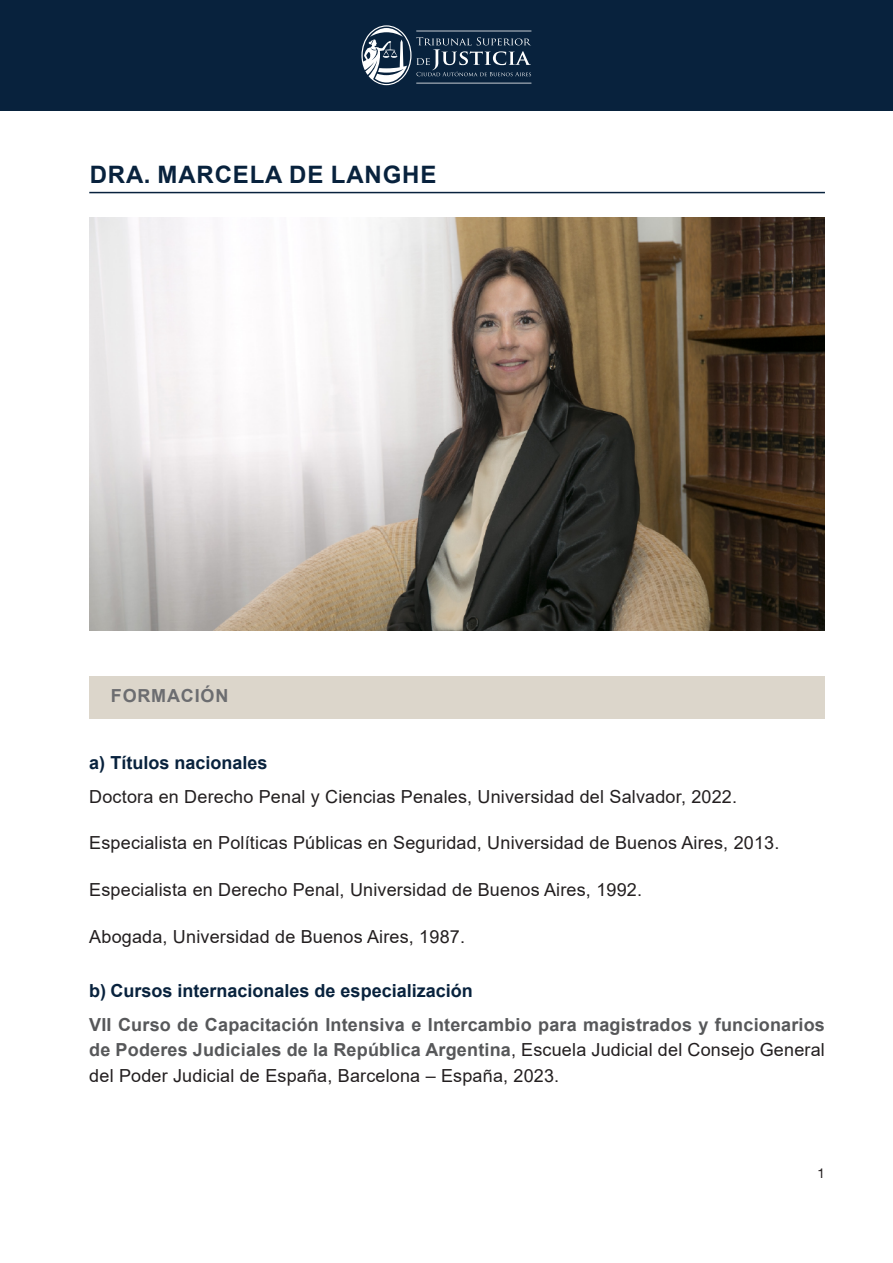
<style>
.page{position:relative;width:893px;height:1263px;background:#fff}
.page>*{position:absolute;margin:0;border:0;box-sizing:border-box;transform-origin:0 0}
.t1{font:700 24px "Arial";letter-spacing:.035em;color:#08223d}
.t2{font:18px "Arial";letter-spacing:.01em;color:#231f20}
.t3{font:700 18px/25.5px "Arial";letter-spacing:.01em;color:#57585a;text-align:justify}
.t4{font:700 18px "Arial";color:#08223d}
.t5{font:700 18px "Arial";letter-spacing:.045em;color:#6c6d70}
.t6{font:13.5px "Helvetica Neue LT Std";color:#231f20}
.s1{font-weight:400;color:#231f20}
</style>
<div class="page">
<div style="left:0;top:0;width:893px;height:111px;background:#08223d"></div>
<svg style="left:361px;top:25px;width:170px;height:60px"></svg>
<hr style="left:89px;top:192px;width:736px;height:1px;background:#08223d">
<div style="left:89px;top:676px;width:736px;height:42px;background:#dcd6cb"></div>
<img style="left:89px;top:218px;width:736px;height:413px">
<h1 class="t1" style="left:90px;top:158px;width:348px">DRA. MARCELA DE LANGHE</h1>
<p class="t5" style="left:111px;top:683px;width:119px">FORMACIÓN</p>
<p class="t4" style="left:89px;top:749px;width:180px">a) Títulos nacionales</p>
<p class="t2" style="left:89px;top:784px;width:649px">Doctora en Derecho Penal y Ciencias Penales, Universidad del Salvador, 2022.</p>
<p class="t2" style="left:89px;top:830px;width:692px">Especialista en Políticas Públicas en Seguridad, Universidad de Buenos Aires, 2013.</p>
<p class="t2" style="left:89px;top:877px;width:554px">Especialista en Derecho Penal, Universidad de Buenos Aires, 1992.</p>
<p class="t2" style="left:89px;top:924px;width:377px">Abogada, Universidad de Buenos Aires, 1987.</p>
<p class="t4" style="left:89px;top:978px;width:385px">b) Cursos internacionales de especialización</p>
<p class="t3" style="left:89px;top:1012px;width:737px">VII Curso de Capacitación Intensiva e Intercambio para magistrados y funcionarios de Poderes Judiciales de la República Argentina<span class="s1">, Escuela Judicial del Consejo General del Poder Judicial de España, Barcelona – España, 2023.</span></p>
<p class="t6" style="left:817px;top:1165px;width:9px">1</p>
</div>
